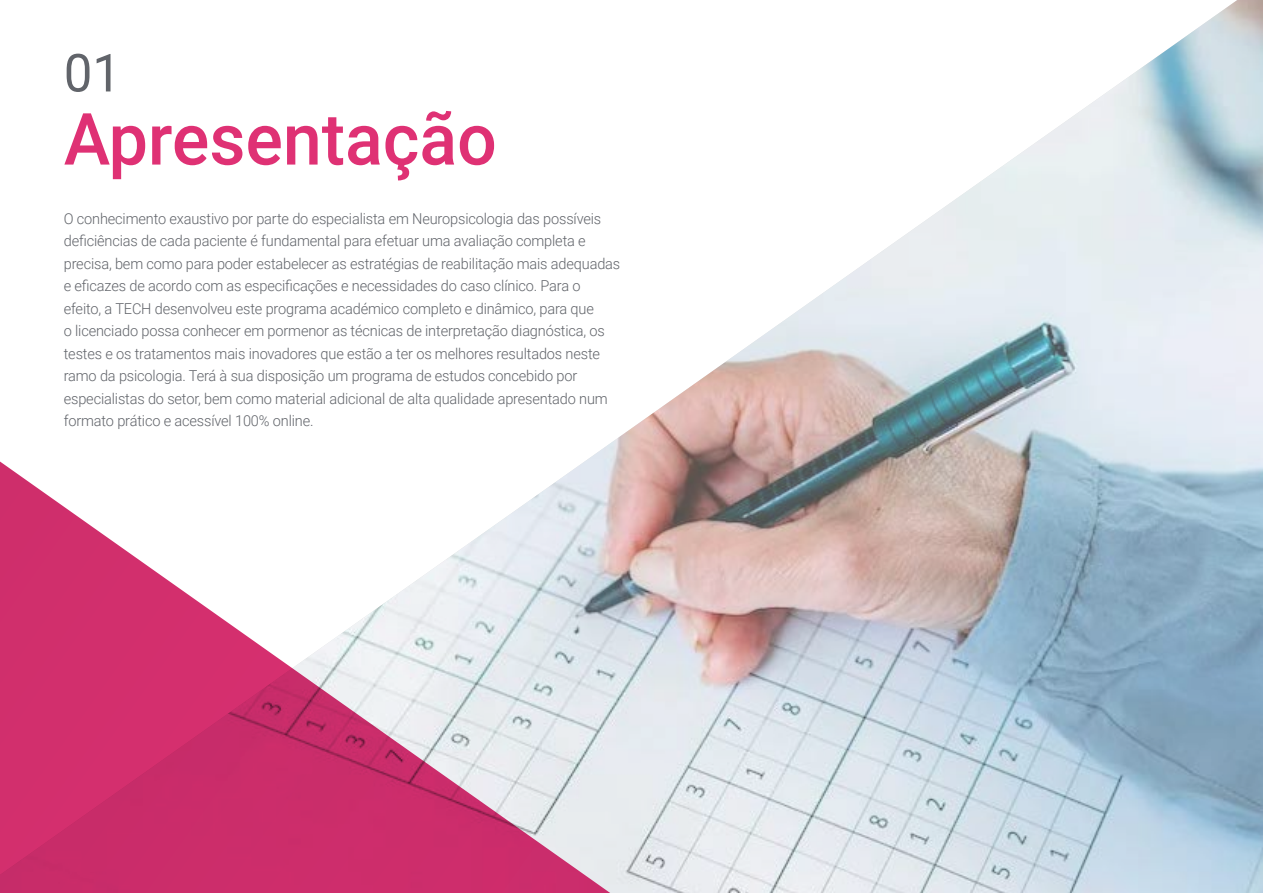
<style>
.page{position:relative;width:1263px;height:893px;background:#fff}
.page>*{position:absolute;margin:0;border:0;box-sizing:border-box;transform-origin:0 0}
.t1{font:500 72px "Roboto";color:#df3174}
.t2{font:52.5px "Roboto";color:#61646a}
.t3{font:300 15px/22.5px "Roboto";letter-spacing:-.01em;color:#61646a}
</style>
<div class="page">
<img style="left:607px;top:0;width:656px;height:893px">
<svg style="left:0;top:446px;width:640px;height:447px"></svg>
<h2 class="t2" style="left:64px;top:36px;width:59px">01</h2>
<h1 class="t1" style="left:64px;top:89px;width:435px">Apresentação</h1>
<p class="t3" style="left:64px;top:207px;width:558px">O conhecimento exaustivo por parte do especialista em Neuropsicologia das possíveis deficiências de cada paciente é fundamental para efetuar uma avaliação completa e precisa, bem como para poder estabelecer as estratégias de reabilitação mais adequadas e eficazes de acordo com as especificações e necessidades do caso clínico. Para o efeito, a TECH desenvolveu este programa académico completo e dinâmico, para que<br>o licenciado possa conhecer em pormenor as técnicas de interpretação diagnóstica, os testes e os tratamentos mais inovadores que estão a ter os melhores resultados neste ramo da psicologia. Terá à sua disposição um programa de estudos concebido por especialistas do setor, bem como material adicional de alta qualidade apresentado num formato prático e acessível 100% online.</p>
</div>
